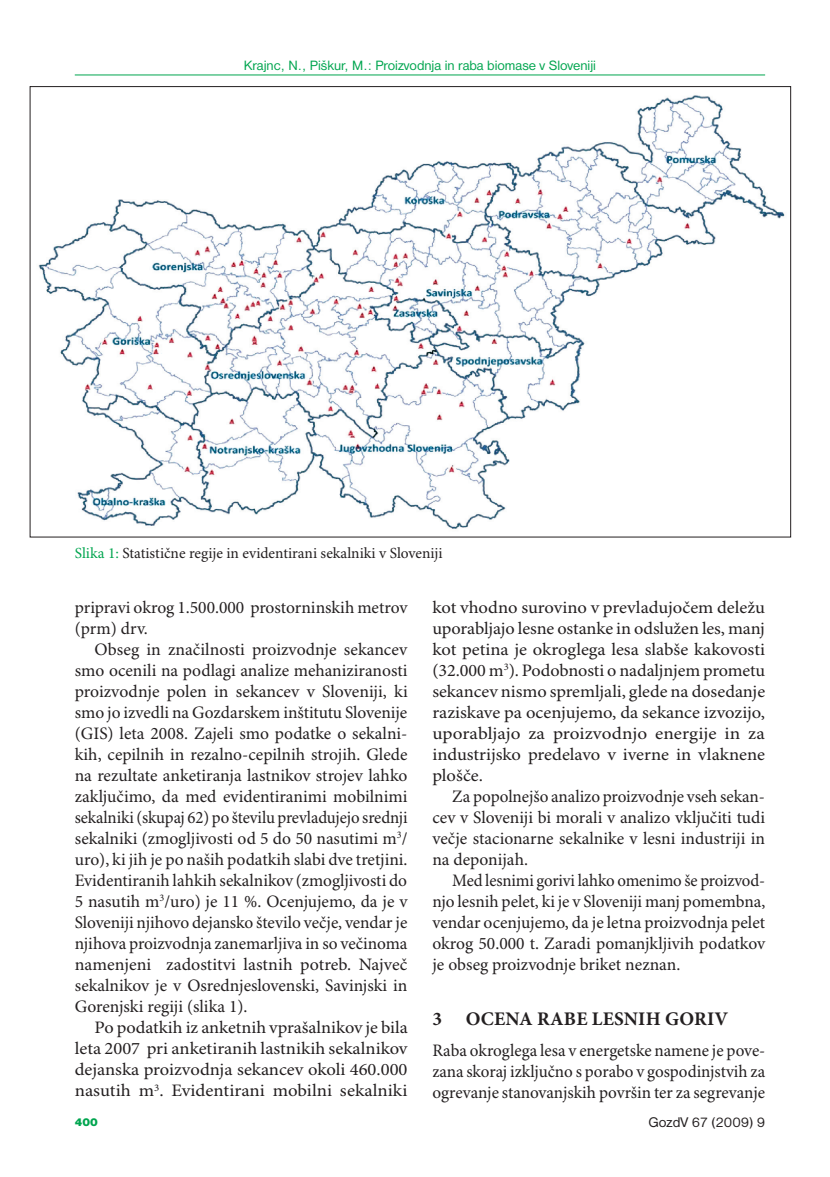
<style>
.page{position:relative;width:830px;height:1177px;background:#fff}
.page>*{position:absolute;margin:0;border:0;box-sizing:border-box;transform-origin:0 0}
.t1{font:700 19.25px "Minion Pro";color:#231f20}
.t2{font:17.5px/21px "Minion Pro";color:#231f20;text-align:justify}
.t3{font:17.5px/21px "Minion Pro";color:#231f20;text-align:justify;scale:1.06 1}
.t4{font:17.5px/21px "Minion Pro";color:#231f20;text-align:justify;scale:.96 1}
.t5{font:17.5px/21px "Minion Pro";color:#231f20;text-align:justify;scale:1.05 1}
.t6{font:15.4px "Minion Pro";color:#231f20}
.t7{font:14.53px "Nimbus San DEE";color:#231f20}
.t8{font:14px "Nimbus San DEE";color:#00a54f}
.t9{font:11.38px "Nimbus San DEE Blac";color:#00a54f}
.s1{color:#00a54f}
</style>
<div class="page">
<hr style="left:75px;top:75px;width:689px;height:1px;background:#00a54f">
<img style="left:38px;top:95px;width:747px;height:434px">
<p class="t8" style="left:244px;top:58px;width:353px">Krajnc, N., Piškur, M.: Proizvodnja in raba biomase v Sloveniji</p>
<p class="t6" style="left:75px;top:544px;width:369px"><span class="s1">Slika 1:</span> Statistične regije in evidentirani sekalniki v Sloveniji</p>
<p class="t2" style="left:75px;top:597px;width:334px">pripravi okrog 1.500.000 prostorninskih metrov (prm) drv.</p>
<p class="t2" style="left:75px;top:639px;width:334px;text-indent:20px">Obseg in značilnosti proizvodnje sekancev smo ocenili na podlagi analize mehaniziranosti proizvodnje polen in sekancev v Sloveniji, ki smo jo izvedli na Gozdarskem inštitutu Slovenije (GIS) leta 2008. Zajeli smo podatke o sekalni&shy;kih, cepilnih in rezalno-cepilnih strojih. Glede na rezultate anketiranja lastnikov strojev lahko zaključimo, da med evidentiranimi mobilnimi sekalniki (skupaj 62) po številu prevladujejo srednji sekalniki (zmogljivosti od 5 do 50 nasutimi m<sup>3</sup>/ uro), ki jih je po naših podatkih slabi dve tretjini.<br>Evidentiranih lahkih sekalnikov (zmogljivosti do 5 nasutih m<sup>3</sup>/uro) je 11 %. Ocenjujemo, da je v Sloveniji njihovo dejansko število večje, vendar je njihova proizvodnja zanemarljiva in so večinoma namenjeni zadostitvi lastnih potreb. Največ sekalnikov je v Osrednjeslovenski, Savinjski in Gorenjski regiji (slika 1).</p>
<p class="t5" style="left:75px;top:1017px;width:318px;text-indent:20px">Po podatkih iz anketnih vprašalnikov je bila leta 2007 pri anketiranih lastnikih sekalnikov dejanska proizvodnja sekancev okoli 460.000 nasutih m<sup>3</sup>. Evidentirani mobilni sekalniki</p>
<p class="t3" style="left:432px;top:597px;width:315px">kot vhodno surovino v prevladujočem deležu uporabljajo lesne ostanke in odslužen les, manj kot petina je okroglega lesa slabše kakovosti (32.000 m<sup>3</sup>). Podobnosti o nadaljnjem prometu sekancev nismo spremljali, glede na dosedanje raziskave pa ocenjujemo, da sekance izvozijo, uporabljajo za proizvodnjo energije in za industrijsko predelavo v iverne in vlaknene plošče.</p>
<p class="t2" style="left:432px;top:786px;width:334px;text-indent:20px">Za popolnejšo analizo proizvodnje vseh sekan&shy;cev v Sloveniji bi morali v analizo vključiti tudi večje stacionarne sekalnike v lesni industriji in na deponijah.</p>
<p class="t4" style="left:432px;top:870px;width:348px;text-indent:20px">Med lesnimi gorivi lahko omenimo še proizvod&shy;njo lesnih pelet, ki je v Sloveniji manj pomembna, vendar ocenjujemo, da je letna proizvodnja pelet okrog 50.000 t. Zaradi pomanjkljivih podatkov je obseg proizvodnje briket neznan.</p>
<p class="t1" style="left:432px;top:1007px;width:63px">3 OCENA</p>
<p class="t1" style="left:536px;top:1007px;width:68px">RABELESNIH</p>
<p class="t1" style="left:664px;top:1007px;width:14px">GORIV</p>
<p class="t2" style="left:432px;top:1040px;width:334px">Raba okroglega lesa v energetske namene je pove&shy;zana skoraj izključno s porabo v gospodinjstvih za ogrevanje stanovanjskih površin ter za segrevanje</p>
<p class="t9" style="left:75px;top:1115px;width:25px">400</p>
<p class="t7" style="left:648px;top:1113px;width:118px">GozdV 67 (2009) 9</p>
</div>
